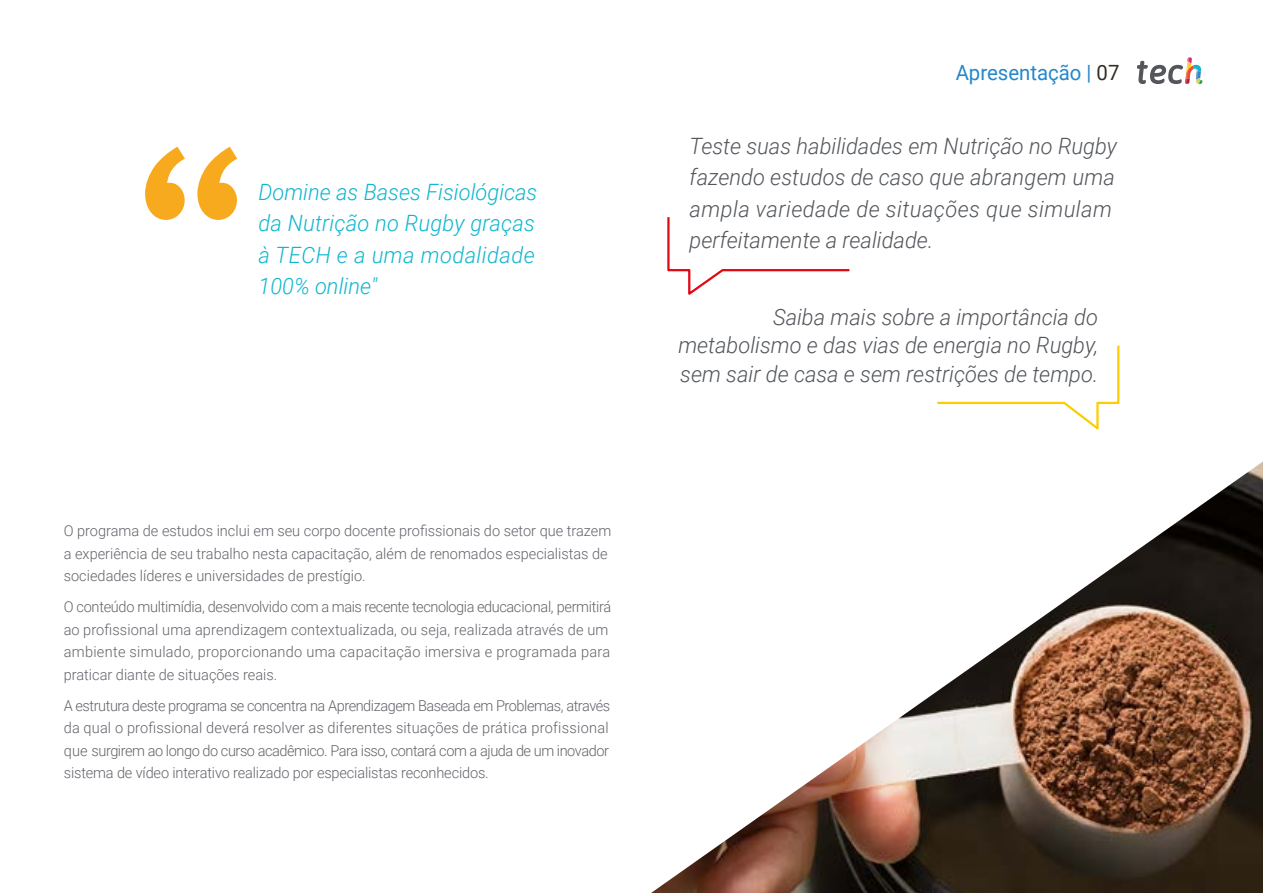
<style>
.page{position:relative;width:1263px;height:893px;background:#fff}
.page>*{position:absolute;margin:0;border:0;box-sizing:border-box;transform-origin:0 0}
.t1{font:italic 300 22.5px/31.5px "Roboto";color:#52555b;text-align:justify}
.t2{font:italic 300 22.5px/31.5px "Roboto";letter-spacing:.01em;color:#0fb6cf}
.t3{font:21px "Roboto";color:#2488c9}
.t4{font:300 15px/22.5px "Roboto";color:#61646a}
.s1{color:#312e20}
</style>
<div class="page">
<svg style="left:145px;top:147px;width:92px;height:73px"></svg>
<svg style="left:937px;top:345px;width:183px;height:85px"></svg>
<svg style="left:667px;top:217px;width:183px;height:78px"></svg>
<img style="left:651px;top:461px;width:612px;height:432px">
<svg style="left:1137px;top:57px;width:65px;height:27px"></svg>
<h1 class="t2" style="left:258px;top:175px;width:280px">Domine as Bases Fisiológicas da Nutrição no Rugby graças à TECH e a uma modalidade<br>100% online"</h1>
<p class="t4" style="left:64px;top:519px;width:549px">O programa de estudos inclui em seu corpo docente profissionais do setor que trazem a experiência de seu trabalho nesta capacitação, além de renomados especialistas de sociedades líderes e universidades de prestígio.</p>
<p class="t4" style="left:64px;top:595px;width:549px">O conteúdo multimídia, desenvolvido com a mais recente tecnologia educacional, permitirá ao profissional uma aprendizagem contextualizada, ou seja, realizada através de um ambiente simulado, proporcionando uma capacitação imersiva e programada para praticar diante de situações reais.</p>
<p class="t4" style="left:64px;top:693px;width:548px;text-align:justify">A estrutura deste programa se concentra na Aprendizagem Baseada em Problemas, através da qual o profissional deverá resolver as diferentes situações de prática profissional que surgirem ao longo do curso acadêmico. Para isso, contará com a ajuda de um inovador sistema de vídeo interativo realizado por especialistas reconhecidos.</p>
<h2 class="t3" style="left:956px;top:57px;width:165px">Apresentação | <span class="s1">07</span></h2>
<h1 class="t1" style="left:690px;top:129px;width:429px;text-align:left">Teste suas habilidades em Nutrição no Rugby fazendo estudos de caso que abrangem uma ampla variedade de situações que simulam perfeitamente a realidade.</h1>
<h1 class="t1" style="left:678px;top:301px;width:421px;line-height:28.5px;text-indent:95px">Saiba mais sobre a importância do metabolismo e das vias de energia no Rugby, sem sair de casa e sem restrições de tempo.</h1>
</div>
